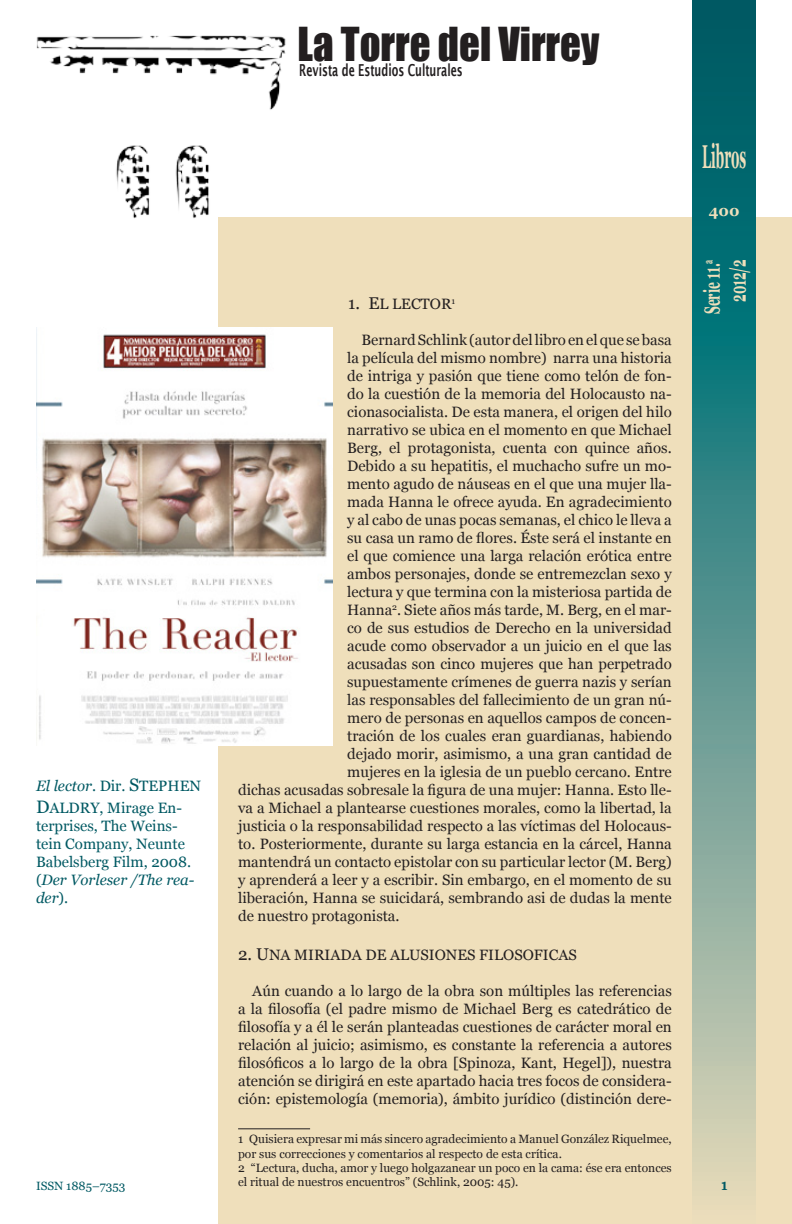
<style>
.page{position:relative;width:792px;height:1224px;background:#fff}
.page>*{position:absolute;margin:0;border:0;box-sizing:border-box;transform-origin:0 0}
.t1{font:43px "Impact";color:#231f20;scale:.95 1}
.t2{font:700 33px "Georgia";color:#efdfbb;scale:.4 1}
.t3{font:700 22px "Georgia";color:#efdfbb;scale:.55 1}
.t4{font:600 16.5px "Lucida Sans";color:#231f20;scale:.63 1}
.t5{font:15px/18px "Georgia";color:#231f20;text-align:justify}
.t6{font:15px/18px "Georgia";color:#005963}
.t7{font:700 15px "Georgia";color:#efdfbb}
.Texto_nota_pie{font:12px/14.4px "Georgia";color:#231f20}
.t8{font:12px "Georgia";color:#005963}
.s1{font-size:17px}
.s2{font-style:italic}
.s3{font-size:18px}
</style>
<div class="page">
<div style="left:218px;top:217px;width:574px;height:1007px;background:#efdfbb"></div>
<svg style="left:693px;top:0;width:63px;height:1196px;background:#54928c"></svg>
<img style="left:36px;top:35px;width:250px;height:184px">
<hr style="left:238px;top:1128px;width:72px;height:1px;background:#231f20">
<img style="left:36px;top:328px;width:297px;height:418px">
<p class="t1" style="left:298px;top:11px;width:319px">La Torre del Virrey</p>
<p class="t4" style="left:299px;top:61px;width:261px">Revista de Estudios Culturales</p>
<p class="t2" style="left:702px;top:138px;width:112px">Libros</p>
<p class="t7" style="left:709px;top:202px;width:32px">400</p>
<p class="t3" style="left:700px;top:314px;width:101px;rotate:-90deg">Serie 11.<sup>a</sup></p>
<p class="t3" style="left:726px;top:302px;width:79px;rotate:-90deg">2012/2</p>
<p class="t5" style="left:348px;top:295px;width:109px"><span class="s1">1. E</span>L LECTOR<sup>1</sup></p>
<p class="t5" style="left:361px;top:331px;width:312px">Bernard Schlink (autor del libro en el que se basa</p>
<p class="t5" style="left:347px;top:349px;width:326px">la película del mismo nombre) narra una historia</p>
<p class="t5" style="left:347px;top:367px;width:326px">de intriga y pasión que tiene como telón de fon-</p>
<p class="t5" style="left:347px;top:385px;width:326px">do la cuestión de la memoria del Holocausto na-</p>
<p class="t5" style="left:347px;top:403px;width:326px">cionasocialista. De esta manera, el origen del hilo</p>
<p class="t5" style="left:347px;top:421px;width:326px">narrativo se ubica en el momento en que Michael</p>
<p class="t5" style="left:347px;top:439px;width:326px">Berg, el protagonista, cuenta con quince años.</p>
<p class="t5" style="left:347px;top:457px;width:326px">Debido a su hepatitis, el muchacho sufre un mo-</p>
<p class="t5" style="left:347px;top:475px;width:326px">mento agudo de náuseas en el que una mujer lla-</p>
<p class="t5" style="left:347px;top:493px;width:326px">mada Hanna le ofrece ayuda. En agradecimiento</p>
<p class="t5" style="left:347px;top:511px;width:326px">y al cabo de unas pocas semanas, el chico le lleva a</p>
<p class="t5" style="left:347px;top:529px;width:326px">su casa un ramo de flores. Éste será el instante en</p>
<p class="t5" style="left:347px;top:547px;width:326px">el que comience una larga relación erótica entre</p>
<p class="t5" style="left:347px;top:565px;width:326px">ambos personajes, donde se entremezclan sexo y</p>
<p class="t5" style="left:347px;top:583px;width:326px">lectura y que termina con la misteriosa partida de</p>
<p class="t5" style="left:347px;top:601px;width:326px">Hanna<sup>2</sup>. Siete años más tarde, M. Berg, en el mar-</p>
<p class="t5" style="left:347px;top:619px;width:326px">co de sus estudios de Derecho en la universidad</p>
<p class="t5" style="left:347px;top:637px;width:326px">acude como observador a un juicio en el que las</p>
<p class="t5" style="left:347px;top:655px;width:326px">acusadas son cinco mujeres que han perpetrado</p>
<p class="t5" style="left:347px;top:673px;width:326px">supuestamente crímenes de guerra nazis y serían</p>
<p class="t5" style="left:347px;top:691px;width:326px">las responsables del fallecimiento de un gran nú-</p>
<p class="t5" style="left:347px;top:709px;width:326px">mero de personas en aquellos campos de concen-</p>
<p class="t5" style="left:347px;top:727px;width:326px">tración de los cuales eran guardianas, habiendo</p>
<p class="t5" style="left:347px;top:745px;width:326px">dejado morir, asimismo, a una gran cantidad de</p>
<p class="t5" style="left:347px;top:763px;width:326px">mujeres en la iglesia de un pueblo cercano. Entre</p>
<p class="t5" style="left:238px;top:781px;width:435px">dichas acusadas sobresale la figura de una mujer: Hanna. Esto lle-</p>
<p class="t5" style="left:238px;top:799px;width:435px">va a Michael a plantearse cuestiones morales, como la libertad, la</p>
<p class="t5" style="left:238px;top:817px;width:435px">justicia o la responsabilidad respecto a las víctimas del Holocaus-</p>
<p class="t5" style="left:238px;top:835px;width:435px">to. Posteriormente, durante su larga estancia en la cárcel, Hanna</p>
<p class="t5" style="left:238px;top:853px;width:435px">mantendrá un contacto epistolar con su particular lector (M. Berg)</p>
<p class="t5" style="left:238px;top:871px;width:435px">y aprenderá a leer y a escribir. Sin embargo, en el momento de su</p>
<p class="t5" style="left:238px;top:889px;width:435px">liberación, Hanna se suicidará, sembrando asi de dudas la mente</p>
<p class="t5" style="left:238px;top:907px;width:163px">de nuestro protagonista.</p>
<p class="t5" style="left:238px;top:945px;width:340px"><span class="s1">2. U</span>NA MIRIADA DE ALUSIONES FILOSOFICAS</p>
<p class="t5" style="left:238px;top:981px;width:435px;text-indent:14px">Aún cuando a lo largo de la obra son múltiples las referencias a la filosofía (el padre mismo de Michael Berg es catedrático de filosofía y a él le serán planteadas cuestiones de carácter moral en relación al juicio; asimismo, es constante la referencia a autores filosóficos a lo largo de la obra [Spinoza, Kant, Hegel]), nuestra atención se dirigirá en este apartado hacia tres focos de considera&shy;ción: epistemología (memoria), ámbito jurídico (distinción dere-</p>
<p class="Texto_nota_pie" style="left:238px;top:1132px;width:435px">1 Quisiera expresar mi más sincero agradecimiento a Manuel González Riquelmee, por sus correcciones y comentarios al respecto de esta crítica.</p>
<p class="Texto_nota_pie" style="left:238px;top:1161px;width:435px">2 “Lectura, ducha, amor y luego holgazanear un poco en la cama: ése era entonces el ritual de nuestros encuentros” (Schlink, 2005: 45).</p>
<p class="t6" style="left:36px;top:775px;width:166px;line-height:21.6px"><span class="s2">El lector</span>. Dir. <span class="s3">S</span>TEPHEN<br><span class="s3">D</span>ALDRY, Mirage En-</p>
<p class="t6" style="left:36px;top:817px;width:160px">terprises, The Weins&shy;tein Company, Neunte<br>Babelsberg Film, 2008. (<span class="s2">Der Vorleser /The rea&shy;der</span>).</p>
<p class="t8" style="left:36px;top:1179px;width:91px">ISSN 1885–7353</p>
<p class="t6" style="left:721px;top:1176px;width:8px">1</p>
</div>
